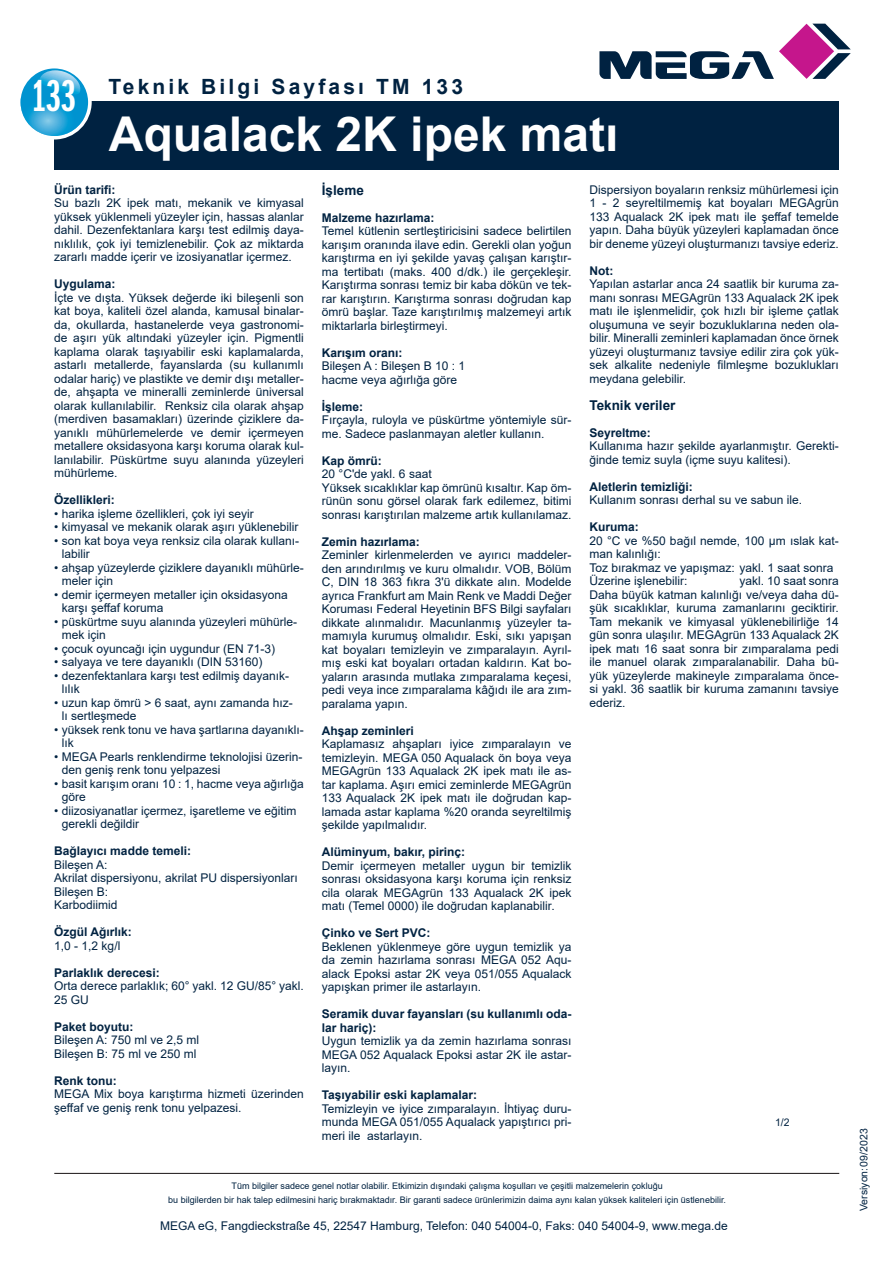
<style>
.page{position:relative;width:893px;height:1263px;background:#fff}
.page>*{position:absolute;margin:0;border:0;box-sizing:border-box;transform-origin:0 0}
.t1{font:700 48px "Arial";color:#fff}
.t2{font:46.2px "ITC Franklin Gothic Std Dm X Cp";color:#fff}
.t3{font:700 21px "Arial";letter-spacing:.15em;color:#002241}
.t4{font:700 13.5px "Arial";color:#002241}
.t5{font:12px/13.5px "Arial";color:#002241}
.t6{font:700 12px/13.5px "Arial";color:#002241}
.t7{font:10.5px "Arial";color:#002241}
.t8{font:9px/13.5px "Arial";color:#002241;text-align:center}
</style>
<div class="page">
<div style="left:54px;top:101px;width:785px;height:68px;background:#002241"></div>
<svg style="left:17px;top:65px;width:75px;height:75px"></svg>
<svg style="left:21px;top:68px;width:65px;height:68px"></svg>
<svg style="left:599px;top:24px;width:252px;height:55px"></svg>
<hr style="left:54px;top:1173px;width:785px;height:1px;background:#231f20">
<h2 class="t2" style="left:32px;top:71px;width:46px">133</h2>
<h3 class="t3" style="left:108px;top:71px;width:356px">Teknik Bilgi Sayfası TM 133</h3>
<h1 class="t1" style="left:109px;top:101px;width:511px">Aqualack 2K ipek matı</h1>
<p class="t6" style="left:54px;top:183px;width:63px">Ürün tarifi:</p>
<p class="t5" style="left:54px;top:196px;width:251px;text-align:justify">Su bazlı 2K ipek matı, mekanik ve kimyasal yüksek yüklenmeli yüzeyler için, hassas alanlar dahil. Dezenfektanlara karşı test edilmiş daya&shy;nıklılık, çok iyi temizlenebilir. Çok az miktarda zararlı madde içerir ve izosiyanatlar içermez.</p>
<p class="t6" style="left:54px;top:277px;width:63px">Uygulama:</p>
<p class="t5" style="left:54px;top:291px;width:251px;text-align:justify">İçte ve dışta. Yüksek değerde iki bileşenli son kat boya, kaliteli özel alanda, kamusal binalar&shy;da, okullarda, hastanelerde veya gastronomi&shy;de aşırı yük altındaki yüzeyler için. Pigmentli kaplama olarak taşıyabilir eski kaplamalarda, astarlı metallerde, fayanslarda (su kullanımlı odalar hariç) ve plastikte ve demir dışı metaller&shy;de, ahşapta ve mineralli zeminlerde üniversal olarak kullanılabilir. Renksiz cila olarak ahşap (merdiven basamakları) üzerinde çiziklere da&shy;yanıklı mühürlemelerde ve demir içermeyen metallere oksidasyona karşı koruma olarak kul&shy;lanılabilir. Püskürtme suyu alanında yüzeyleri mühürleme.</p>
<p class="t6" style="left:54px;top:493px;width:62px">Özellikleri:</p>
<p class="t5" style="left:54px;top:507px;width:201px">• harika işleme özellikleri, çok iyi seyir</p>
<p class="t5" style="left:54px;top:520px;width:246px">• kimyasal ve mekanik olarak aşırı yüklenebilir</p>
<p class="t5" style="left:62px;top:534px;width:239px;text-indent:-8px">• son kat boya veya renksiz cila olarak kullanı&shy;labilir</p>
<p class="t5" style="left:62px;top:561px;width:244px;text-indent:-8px">• ahşap yüzeylerde çiziklere dayanıklı mühürle&shy;meler için</p>
<p class="t5" style="left:62px;top:588px;width:228px;text-indent:-8px">• demir içermeyen metaller için oksidasyona karşı şeffaf koruma</p>
<p class="t5" style="left:62px;top:615px;width:237px;text-indent:-8px">• püskürtme suyu alanında yüzeyleri mühürle&shy;mek için</p>
<p class="t5" style="left:54px;top:642px;width:222px">• çocuk oyuncağı için uygundur (EN 71-3)</p>
<p class="t5" style="left:54px;top:655px;width:210px">• salyaya ve tere dayanıklı (DIN 53160)</p>
<p class="t5" style="left:62px;top:669px;width:229px;text-indent:-8px">• dezenfektanlara karşı test edilmiş dayanık&shy;lılık</p>
<p class="t5" style="left:62px;top:696px;width:233px;text-indent:-8px">• uzun kap ömrü &gt; 6 saat, aynı zamanda hız&shy;lı sertleşmede</p>
<p class="t5" style="left:62px;top:723px;width:244px;text-indent:-8px">• yüksek renk tonu ve hava şartlarına dayanıklı&shy;lık</p>
<p class="t5" style="left:62px;top:750px;width:242px;text-indent:-8px">• MEGA Pearls renklendirme teknolojisi üzerin&shy;den geniş renk tonu yelpazesi</p>
<p class="t5" style="left:62px;top:777px;width:244px;text-indent:-8px">• basit karışım oranı 10 : 1, hacme veya ağırlığa göre</p>
<p class="t5" style="left:62px;top:804px;width:236px;text-indent:-8px">• diizosiyanatlar içermez, işaretleme ve eğitim gerekli değildir</p>
<p class="t6" style="left:54px;top:844px;width:138px">Bağlayıcı madde temeli:</p>
<p class="t5" style="left:54px;top:858px;width:245px">Bileşen A:<br>Akrilat dispersiyonu, akrilat PU dispersiyonları<br>Bileşen B:<br>Karbodiimid</p>
<p class="t6" style="left:54px;top:925px;width:79px">Özgül Ağırlık:</p>
<p class="t5" style="left:54px;top:939px;width:68px">1,0 - 1,2 kg/l</p>
<p class="t6" style="left:54px;top:966px;width:107px">Parlaklık derecesi:</p>
<p class="t5" style="left:54px;top:979px;width:251px">Orta derece parlaklık; 60° yakl. 12 GU/85° yakl.<br>25 GU</p>
<p class="t6" style="left:54px;top:1020px;width:81px">Paket boyutu:</p>
<p class="t5" style="left:54px;top:1033px;width:146px">Bileşen A: 750 ml ve 2,5 ml<br>Bileşen B: 75 ml ve 250 ml</p>
<p class="t6" style="left:54px;top:1074px;width:64px">Renk tonu:</p>
<p class="t5" style="left:54px;top:1087px;width:251px">MEGA Mix boya karıştırma hizmeti üzerinden şeffaf ve geniş renk tonu yelpazesi.</p>
<p class="t4" style="left:322px;top:181px;width:44px">İşleme</p>
<p class="t6" style="left:322px;top:211px;width:114px">Malzeme hazırlama:</p>
<p class="t5" style="left:322px;top:224px;width:251px;text-align:justify">Temel kütlenin sertleştiricisini sadece belirtilen karışım oranında ilave edin. Gerekli olan yoğun karıştırma en iyi şekilde yavaş çalışan karıştır&shy;ma tertibatı (maks. 400 d/dk.) ile gerçekleşir.<br>Karıştırma sonrası temiz bir kaba dökün ve tek&shy;rar karıştırın. Karıştırma sonrası doğrudan kap ömrü başlar. Taze karıştırılmış malzemeyi artık miktarlarla birleştirmeyi.</p>
<p class="t6" style="left:322px;top:346px;width:82px">Karışım oranı:</p>
<p class="t5" style="left:322px;top:359px;width:145px">Bileşen A : Bileşen B 10 : 1 hacme veya ağırlığa göre</p>
<p class="t6" style="left:322px;top:400px;width:43px">İşleme:</p>
<p class="t5" style="left:322px;top:413px;width:251px">Fırçayla, ruloyla ve püskürtme yöntemiyle sür&shy;me. Sadece paslanmayan aletler kullanın.</p>
<p class="t6" style="left:322px;top:454px;width:61px">Kap ömrü:</p>
<p class="t5" style="left:322px;top:467px;width:251px">20 °C'de yakl. 6 saat<br>Yüksek sıcaklıklar kap ömrünü kısaltır. Kap öm&shy;rünün sonu görsel olarak fark edilemez, bitimi sonrası karıştırılan malzeme artık kullanılamaz.</p>
<p class="t6" style="left:322px;top:535px;width:100px">Zemin hazırlama:</p>
<p class="t5" style="left:322px;top:548px;width:251px;text-align:justify">Zeminler kirlenmelerden ve ayırıcı maddeler&shy;den arındırılmış ve kuru olmalıdır. VOB, Bölüm C, DIN 18 363 fıkra 3'ü dikkate alın. Modelde ayrıca Frankfurt am Main Renk ve Maddi Değer Koruması Federal Heyetinin BFS Bilgi sayfaları dikkate alınmalıdır. Macunlanmış yüzeyler ta&shy;mamıyla kurumuş olmalıdır. Eski, sıkı yapışan kat boyaları temizleyin ve zımparalayın. Ayrıl&shy;mış eski kat boyaları ortadan kaldırın. Kat bo&shy;yaların arasında mutlaka zımparalama keçesi, pedi veya ince zımparalama kâğıdı ile ara zım&shy;paralama yapın.</p>
<p class="t6" style="left:322px;top:724px;width:94px">Ahşap zeminleri</p>
<p class="t5" style="left:322px;top:737px;width:251px;text-align:justify">Kaplamasız ahşapları iyice zımparalayın ve temizleyin. MEGA 050 Aqualack ön boya veya MEGAgrün 133 Aqualack 2K ipek matı ile as&shy;tar kaplama. Aşırı emici zeminlerde MEGAgrün 133 Aqualack 2K ipek matı ile doğrudan kap&shy;lamada astar kaplama %20 oranda seyreltilmiş şekilde yapılmalıdır.</p>
<p class="t6" style="left:322px;top:845px;width:145px">Alüminyum, bakır, pirinç:</p>
<p class="t5" style="left:322px;top:859px;width:251px;text-align:justify">Demir içermeyen metaller uygun bir temizlik sonrası oksidasyona karşı koruma için renksiz cila olarak MEGAgrün 133 Aqualack 2K ipek matı (Temel 0000) ile doğrudan kaplanabilir.</p>
<p class="t6" style="left:322px;top:926px;width:110px">Çinko ve Sert PVC:</p>
<p class="t5" style="left:322px;top:940px;width:251px;text-align:justify">Beklenen yüklenmeye göre uygun temizlik ya da zemin hazırlama sonrası MEGA 052 Aqu&shy;alack Epoksi astar 2K veya 051/055 Aqualack yapışkan primer ile astarlayın.</p>
<p class="t6" style="left:322px;top:1007px;width:251px">Seramik duvar fayansları (su kullanımlı oda&shy;lar hariç):</p>
<p class="t5" style="left:322px;top:1034px;width:251px;text-align:justify">Uygun temizlik ya da zemin hazırlama sonrası MEGA 052 Aqualack Epoksi astar 2K ile astar&shy;layın.</p>
<p class="t6" style="left:322px;top:1088px;width:157px">Taşıyabilir eski kaplamalar:</p>
<p class="t5" style="left:322px;top:1102px;width:251px;text-align:justify">Temizleyin ve iyice zımparalayın. İhtiyaç duru&shy;munda MEGA 051/055 Aqualack yapıştırıcı pri&shy;meri ile astarlayın.</p>
<p class="t5" style="left:589px;top:183px;width:251px;text-align:justify">Dispersiyon boyaların renksiz mühürlemesi için 1 - 2 seyreltilmemiş kat boyaları MEGAgrün 133 Aqualack 2K ipek matı ile şeffaf temelde yapın. Daha büyük yüzeyleri kaplamadan önce bir deneme yüzeyi oluşturmanızı tavsiye ederiz.</p>
<p class="t6" style="left:589px;top:264px;width:25px">Not:</p>
<p class="t5" style="left:589px;top:277px;width:251px;text-align:justify">Yapılan astarlar anca 24 saatlik bir kuruma za&shy;manı sonrası MEGAgrün 133 Aqualack 2K ipek matı ile işlenmelidir, çok hızlı bir işleme çatlak oluşumuna ve seyir bozukluklarına neden ola&shy;bilir. Mineralli zeminleri kaplamadan önce örnek yüzeyi oluşturmanız tavsiye edilir zira çok yük&shy;sek alkalite nedeniyle filmleşme bozuklukları meydana gelebilir.</p>
<p class="t4" style="left:589px;top:395px;width:88px">Teknik veriler</p>
<p class="t6" style="left:589px;top:426px;width:63px">Seyreltme:</p>
<p class="t5" style="left:589px;top:439px;width:251px">Kullanıma hazır şekilde ayarlanmıştır. Gerekti&shy;ğinde temiz suyla (içme suyu kalitesi).</p>
<p class="t6" style="left:589px;top:480px;width:105px">Aletlerin temizliği:</p>
<p class="t5" style="left:589px;top:493px;width:214px">Kullanım sonrası derhal su ve sabun ile.</p>
<p class="t6" style="left:589px;top:520px;width:51px">Kuruma:</p>
<p class="t5" style="left:589px;top:534px;width:251px">20 °C ve %50 bağıl nemde, 100 µm ıslak kat&shy;man kalınlığı:<br>Toz bırakmaz ve yapışmaz: yakl. 1 saat sonra<br>Üzerine işlenebilir:</p>
<p class="t5" style="left:589px;top:574px;width:251px;text-align:justify;text-indent:150px">yakl. 10 saat sonra Daha büyük katman kalınlığı ve/veya daha dü&shy;şük sıcaklıklar, kuruma zamanlarını geciktirir.<br>Tam mekanik ve kimyasal yüklenebilirliğe 14 gün sonra ulaşılır. MEGAgrün 133 Aqualack 2K ipek matı 16 saat sonra bir zımparalama pedi ile manuel olarak zımparalanabilir. Daha bü&shy;yük yüzeylerde makineyle zımparalama önce&shy;si yakl. 36 saatlik bir kuruma zamanını tavsiye ederiz.</p>
<p class="t7" style="left:775px;top:1115px;width:16px">1/2</p>
<p class="t8" style="left:168px;top:1179px;width:559px">Tüm bilgiler sadece genel notlar olabilir. Etkimizin dışındaki çalışma koşulları ve çeşitli malzemelerin çokluğu<br>bu bilgilerden bir hak talep edilmesini hariç bırakmaktadır. Bir garanti sadece ürünlerimizin daima aynı kalan yüksek kaliteleri için üstlenebilir.</p>
<p class="t5" style="left:160px;top:1219px;width:569px">MEGA eG, Fangdieckstraße 45, 22547 Hamburg, Telefon: 040 54004-0, Faks: 040 54004-9, www.mega.de</p>
<p class="t7" style="left:857px;top:1211px;width:84px;rotate:-90deg">Versiyon:09/2023</p>
</div>
